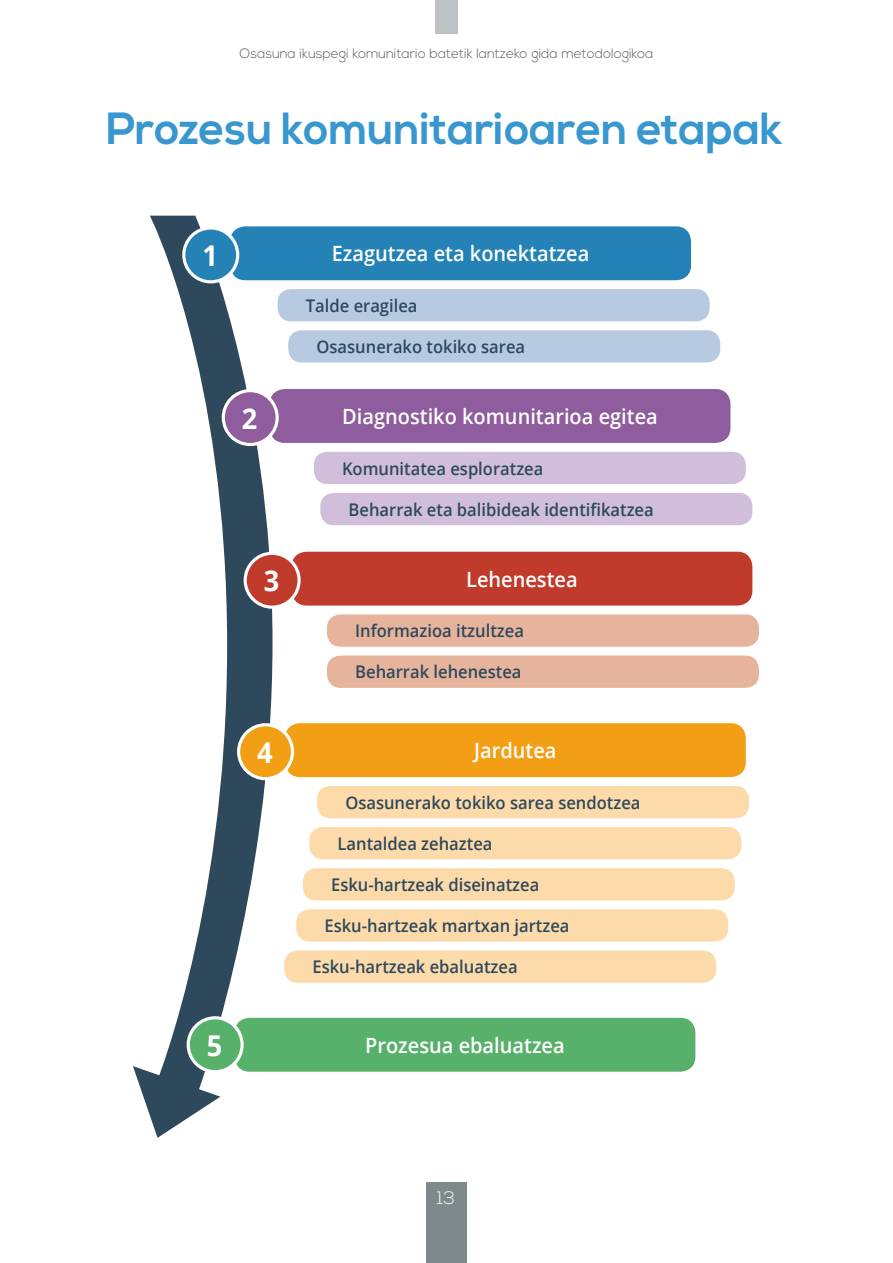
<style>
.page{position:relative;width:893px;height:1263px;background:#fff}
.page>*{position:absolute;margin:0;border:0;box-sizing:border-box;transform-origin:0 0}
.t1{font:700 45px "Nexa";color:#3997cf}
.t2{font:700 28.65px "Open Sans";color:#fff;scale:.95 1}
.t3{font:600 21px "Open Sans";color:#fff;scale:.95 1}
.t4{font:300 18px "Nexa";color:#fff}
.t5{font:600 17.4px "Open Sans";color:#2e495b;scale:.95 1}
.t6{font:300 13.5px "Nexa";color:#58585a}
</style>
<div class="page">
<div style="left:435px;top:0;width:23px;height:34px;background:#bdc3c4"></div>
<div style="left:426px;top:1182px;width:40px;height:81px;background:#7e8a89"></div>
<svg style="left:150px;top:216px;width:123px;height:881px"></svg>
<svg style="left:133px;top:1066px;width:87px;height:72px"></svg>
<div style="left:230px;top:226px;width:461px;height:54px;background:#2582b6;border-radius:15px"></div>
<div style="left:278px;top:289px;width:432px;height:32px;background:#b8cae1;border-radius:14px"></div>
<div style="left:314px;top:452px;width:432px;height:32px;background:#d0beda;border-radius:14px"></div>
<div style="left:327px;top:614px;width:432px;height:33px;background:#e6b39d;border-radius:14px"></div>
<div style="left:317px;top:786px;width:432px;height:32px;background:#fcdaaa;border-radius:14px"></div>
<div style="left:303px;top:868px;width:432px;height:32px;background:#fcdaaa;border-radius:14px"></div>
<div style="left:288px;top:330px;width:432px;height:33px;background:#b8cae1;border-radius:14px"></div>
<div style="left:320px;top:493px;width:432px;height:32px;background:#d0beda;border-radius:14px"></div>
<div style="left:327px;top:655px;width:432px;height:33px;background:#e6b39d;border-radius:14px"></div>
<div style="left:309px;top:827px;width:432px;height:32px;background:#fcdaaa;border-radius:14px"></div>
<div style="left:296px;top:909px;width:432px;height:33px;background:#fcdaaa;border-radius:14px"></div>
<div style="left:284px;top:950px;width:432px;height:33px;background:#fcdaaa;border-radius:14px"></div>
<div style="left:270px;top:389px;width:460px;height:54px;background:#8f5c9d;border-radius:15px"></div>
<div style="left:292px;top:552px;width:460px;height:54px;background:#c03b2c;border-radius:15px"></div>
<div style="left:285px;top:723px;width:461px;height:54px;background:#f39f15;border-radius:15px"></div>
<div style="left:235px;top:1018px;width:460px;height:54px;background:#58b16a;border-radius:15px"></div>
<div style="left:184px;top:228px;width:54px;height:54px;background:#2582b6;border-radius:50%"></div>
<div style="left:182px;top:226px;width:57px;height:57px;border:3px solid #fff;border-radius:50%"></div>
<div style="left:223px;top:391px;width:54px;height:53px;background:#8f5c9d;border-radius:50%"></div>
<div style="left:222px;top:389px;width:57px;height:57px;border:3px solid #fff;border-radius:50%"></div>
<div style="left:245px;top:553px;width:54px;height:54px;background:#c03b2c;border-radius:50%"></div>
<div style="left:244px;top:552px;width:57px;height:57px;border:3px solid #fff;border-radius:50%"></div>
<div style="left:239px;top:725px;width:53px;height:54px;background:#f39f15;border-radius:50%"></div>
<div style="left:237px;top:723px;width:57px;height:57px;border:3px solid #fff;border-radius:50%"></div>
<div style="left:188px;top:1018px;width:54px;height:54px;background:#58b16a;border-radius:50%"></div>
<div style="left:187px;top:1016px;width:57px;height:57px;border:3px solid #fff;border-radius:50%"></div>
<p class="t6" style="left:240px;top:46px;width:415px">Osasuna ikuspegi komunitario batetik lantzeko gida metodologikoa</p>
<h1 class="t1" style="left:106px;top:103px;width:678px">Prozesu komunitarioaren etapak</h1>
<h2 class="t2" style="left:202px;top:235px;width:18px">1</h2>
<h2 class="t2" style="left:242px;top:398px;width:18px">2</h2>
<h2 class="t2" style="left:264px;top:560px;width:18px">3</h2>
<h2 class="t2" style="left:257px;top:732px;width:18px">4</h2>
<h2 class="t2" style="left:207px;top:1025px;width:18px">5</h2>
<p class="t3" style="left:332px;top:239px;width:272px">Ezagutzea eta konektatzea</p>
<p class="t5" style="left:306px;top:294px;width:119px">Talde eragilea</p>
<p class="t5" style="left:316px;top:335px;width:221px">Osasunerako tokiko sarea</p>
<p class="t3" style="left:342px;top:402px;width:334px">Diagnostiko komunitarioa egitea</p>
<p class="t5" style="left:342px;top:456px;width:213px">Komunitatea esploratzea</p>
<p class="t5" style="left:349px;top:497px;width:323px">Beharrak eta balibideak identifikatzea</p>
<p class="t3" style="left:466px;top:565px;width:119px">Lehenestea</p>
<p class="t5" style="left:355px;top:619px;width:179px">Informazioa itzultzea</p>
<p class="t5" style="left:355px;top:660px;width:177px">Beharrak lehenestea</p>
<p class="t3" style="left:474px;top:736px;width:88px">Jardutea</p>
<p class="t5" style="left:345px;top:790px;width:312px">Osasunerako tokiko sarea sendotzea</p>
<p class="t5" style="left:338px;top:832px;width:164px">Lantaldea zehaztea</p>
<p class="t5" style="left:331px;top:873px;width:221px">Esku-hartzeak diseinatzea</p>
<p class="t5" style="left:324px;top:914px;width:259px">Esku-hartzeak martxan jartzea</p>
<p class="t5" style="left:312px;top:955px;width:217px">Esku-hartzeak ebaluatzea</p>
<p class="t3" style="left:365px;top:1031px;width:212px">Prozesua ebaluatzea</p>
<p class="t4" style="left:437px;top:1188px;width:19px">13</p>
</div>
